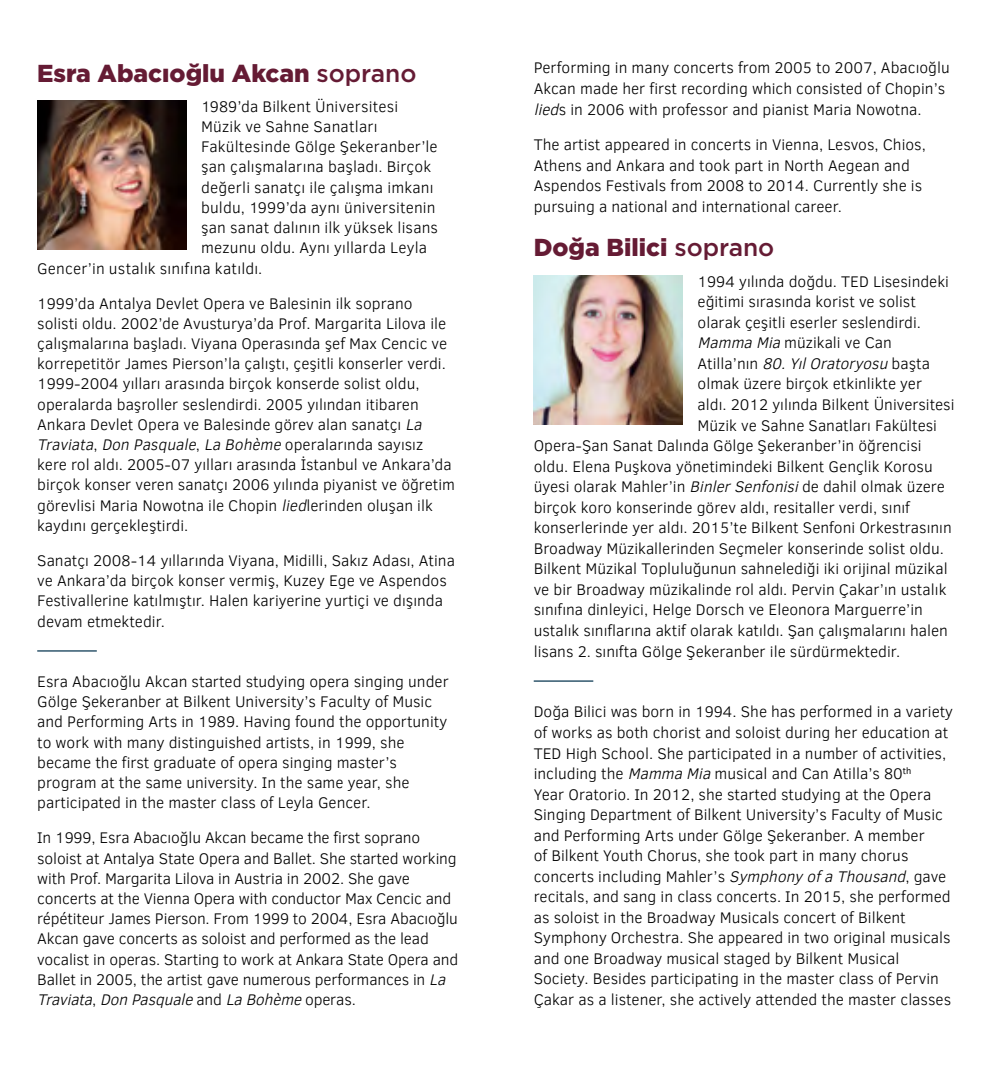
<style>
.page{position:relative;width:993px;height:1067px;background:#fff}
.page>*{position:absolute;margin:0;border:0;box-sizing:border-box;transform-origin:0 0}
.t1{font:900 24.5px "Gotham";color:#651b34}
.t2{font:300 15.75px/20.1px "Clear Sans";color:#000}
.t3{font:italic 300 15.75px "Clear Sans";color:#000}
.s1{font-weight:500}
.s2{font-style:italic}
.s3{font-style:normal}
</style>
<div class="page">
<hr style="left:37px;top:650px;width:60px;height:2px;background:#4e6f82">
<hr style="left:533px;top:680px;width:60px;height:2px;background:#4e6f82">
<img style="left:37px;top:100px;width:149px;height:149px">
<img style="left:533px;top:275px;width:149px;height:149px">
<h1 class="t1" style="left:37px;top:56px;width:380px">Esra Abacıoğlu Akcan <span class="s1">soprano</span></h1>
<p class="t2" style="left:201px;top:96px;width:199px">1989’da Bilkent Üniversitesi</p>
<p class="t2" style="left:201px;top:116px;width:178px">Müzik ve Sahne Sanatları</p>
<p class="t2" style="left:201px;top:137px;width:238px">Fakültesinde Gölge Şekeranber’le</p>
<p class="t2" style="left:201px;top:157px;width:232px">şan çalışmalarına başladı. Birçok</p>
<p class="t2" style="left:201px;top:177px;width:234px">değerli sanatçı ile çalışma imkanı</p>
<p class="t2" style="left:201px;top:197px;width:236px">buldu, 1999’da aynı üniversitenin</p>
<p class="t2" style="left:201px;top:217px;width:238px">şan sanat dalının ilk yüksek lisans</p>
<p class="t2" style="left:201px;top:238px;width:228px">mezunu oldu. Aynı yıllarda Leyla</p>
<p class="t2" style="left:37px;top:258px;width:226px">Gencer’in ustalık sınıfına katıldı.</p>
<p class="t2" style="left:37px;top:293px;width:419px">1999’da Antalya Devlet Opera ve Balesinin ilk soprano solisti oldu. 2002’de Avusturya’da Prof. Margarita Lilova ile çalışmalarına başladı. Viyana Operasında şef Max Cencic ve korrepetitör James Pierson’la çalıştı, çeşitli konserler verdi.<br>1999-2004 yılları arasında birçok konserde solist oldu, operalarda başroller seslendirdi. 2005 yılından itibaren Ankara Devlet Opera ve Balesinde görev alan sanatçı <span class="s2">La Traviata</span>, <span class="s2">Don Pasquale</span>, <span class="s2">La Bohème</span> o p e ra l a r ı n d a s ay ı s ı z kere rol aldı. 2005-07 yılları arasında İstanbul ve Ankara’da birçok konser veren sanatçı 2006 yılında piyanist ve öğretim görevlisi Maria Nowotna ile Chopin <span class="s2">lied</span>lerinden oluşan ilk kaydını gerçekleştirdi.</p>
<p class="t2" style="left:37px;top:550px;width:419px">Sanatçı 2008-14 yıllarında Viyana, Midilli, Sakız Adası, Atina ve Ankara’da birçok konser vermiş, Kuzey Ege ve Aspendos Festivallerine katılmıştır. Halen kariyerine yurtiçi ve dışında devam etmektedir.</p>
<p class="t2" style="left:37px;top:671px;width:413px">Esra Abacıoğlu Akcan started studying opera singing under Gölge Şekeranber at Bilkent University’s Faculty of Music and Performing Arts in 1989. Having found the opportunity to work with many distinguished artists, in 1999, she became the first graduate of opera singing master’s program at the same university. In the same year, she participated in the master class of Leyla Gencer.</p>
<p class="t2" style="left:37px;top:827px;width:422px">In 1999, Esra Abacıoğlu Akcan became the first soprano soloist at Antalya State Opera and Ballet. She started working with Prof. Margarita Lilova in Austria in 2002. She gave concerts at the Vienna Opera with conductor Max Cencic and répétiteur James Pierson. From 1999 to 2004, Esra Abacıoğlu Akcan gave concerts as soloist and performed as the lead vocalist in operas. Starting to work at Ankara State Opera and Ballet in 2005, the artist gave numerous performances in <span class="s2">La Traviata</span>, <span class="s2">Don Pasquale</span>a n d <span class="s2">LaBohème</span>o p e r a s .</p>
<p class="t2" style="left:533px;top:58px;width:417px">Performing in many concerts from 2005 to 2007, Abacıoğlu<br>Akcan made her first recording which consisted of Chopin’s <span class="s2">lied</span>s in 2006 with professor and pianist Maria Nowotna.</p>
<p class="t2" style="left:533px;top:134px;width:393px">The artist appeared in concerts in Vienna, Lesvos, Chios, Athens and Ankara and took part in North Aegean and Aspendos Festivals from 2008 to 2014. Currently she is pursuing a national and international career.</p>
<h1 class="t1" style="left:533px;top:231px;width:242px">Doğa Bilici <span class="s1">soprano</span></h1>
<p class="t2" style="left:697px;top:271px;width:253px">1994 yılında doğdu. TED Lisesindeki</p>
<p class="t2" style="left:697px;top:292px;width:220px">eğitimi sırasında korist ve solist</p>
<p class="t2" style="left:697px;top:312px;width:225px">olarak çeşitli eserler seslendirdi.</p>
<p class="t2" style="left:697px;top:333px;width:196px"><span class="s2">Mamma Mia</span> müzikali ve Can</p>
<p class="t3" style="left:697px;top:353px;width:234px"><span class="s3">Atilla’nın</span> 80.YılOratoryosu <span class="s3">başta</span></p>
<p class="t2" style="left:697px;top:374px;width:226px">olmak üzere birçok etkinlikte yer</p>
<p class="t2" style="left:697px;top:394px;width:258px">aldı. 2012 yılında Bilkent Üniversitesi</p>
<p class="t2" style="left:697px;top:415px;width:241px">Müzik ve Sahne Sanatları Fakültesi</p>
<p class="t2" style="left:533px;top:435px;width:389px">Opera-Şan Sanat Dalında Gölge Şekeranber’in öğrencisi</p>
<p class="t2" style="left:533px;top:456px;width:400px">oldu. Elena Puşkova yönetimindeki Bilkent Gençlik Korosu</p>
<p class="t2" style="left:533px;top:476px;width:412px">üyesi olarak Mahler’in <span class="s2">BinlerSenfonisi</span>de dahil olmak üzere</p>
<p class="t2" style="left:533px;top:497px;width:377px">birçok koro konserinde görev aldı, resitaller verdi, sınıf</p>
<p class="t2" style="left:533px;top:517px;width:419px">konserlerinde yer aldı. 2015’te Bilkent Senfoni Orkestrasının</p>
<p class="t2" style="left:533px;top:538px;width:411px">Broadway Müzikallerinden Seçmeler konserinde solist oldu.</p>
<p class="t2" style="left:533px;top:559px;width:415px">Bilkent Müzikal Topluluğunun sahnelediği iki orijinal müzikal</p>
<p class="t2" style="left:533px;top:579px;width:414px">ve bir Broadway müzikalinde rol aldı. Pervin Çakar’ın ustalık</p>
<p class="t2" style="left:533px;top:600px;width:390px">sınıfına dinleyici, Helge Dorsch ve Eleonora Marguerre’in</p>
<p class="t2" style="left:533px;top:620px;width:415px">ustalık sınıflarına aktif olarak katıldı. Şan çalışmalarını halen</p>
<p class="t2" style="left:533px;top:641px;width:368px">lisans 2. sınıfta Gölge Şekeranber ile sürdürmektedir.</p>
<p class="t2" style="left:533px;top:701px;width:421px">Doğa Bilici was born in 1994. She has performed in a variety of works as both chorist and soloist during her education at TED High School. She participated in a number of activities, including the <span class="s2">Mamma Mia</span> musical and Can Atilla’s 80<sup>th<br></sup>Year Oratorio. In 2012, she started studying at the Opera Singing Department of Bilkent University’s Faculty of Music and Performing Arts under Gölge Şekeranber. A member<br>of Bilkent Youth Chorus, she took part in many chorus concerts including Mahler’s <span class="s2">Symphonyofa Thousand</span>, gave recitals, and sang in class concerts. In 2015, she performed as soloist in the Broadway Musicals concert of Bilkent Symphony Orchestra. She appeared in two original musicals and one Broadway musical staged by Bilkent Musical Society. Besides participating in the master class of Pervin Çakar as a listener, she actively attended the master classes</p>
</div>
